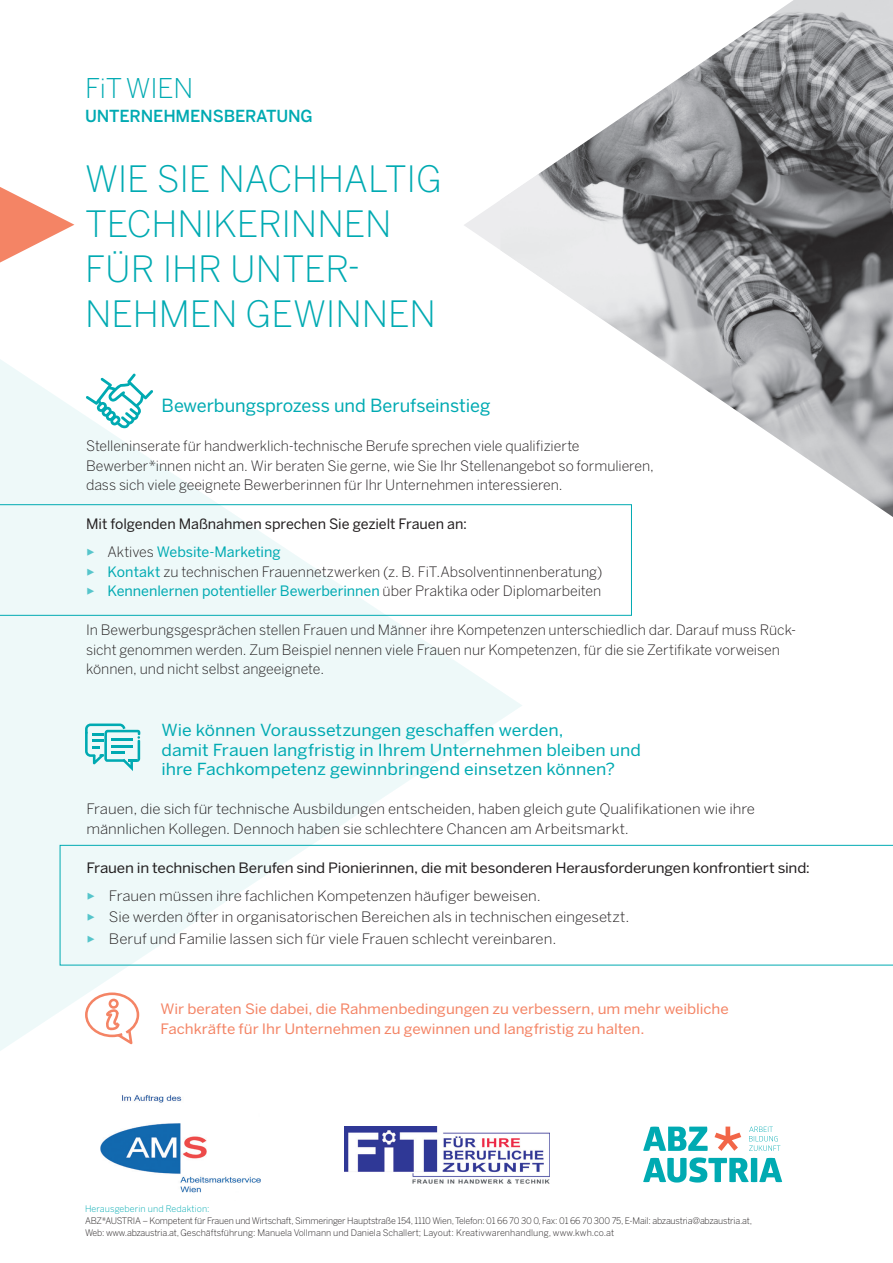
<style>
.page{position:relative;width:893px;height:1263px;background:#fff}
.page>*{position:absolute;margin:0;border:0;box-sizing:border-box;transform-origin:0 0}
.t1{font:300 36px/45px "Benton Sans";letter-spacing:-.005em;color:#00aab2}
.t2{font:300 27px "Benton Sans";letter-spacing:-.01em;color:#00aab2}
.t3{font:18px "Benton Sans";letter-spacing:-.005em;color:#00aab2}
.t4{font:16.5px/19.5px "Benton Sans";color:#00aab2;scale:1.06 1}
.t5{font:500 16.5px "Benton Sans";letter-spacing:-.01em;color:#00aab2}
.t6{font:300 14.25px/19.5px "Benton Sans";letter-spacing:-.005em;color:#231f20}
.t7{font:300 14.25px/19.5px "Benton Sans";letter-spacing:-.005em;color:#231f20;scale:1.06 1}
.t8{font:14.25px/19.5px "Benton Sans";letter-spacing:-.005em;color:#f48465;scale:1.06 1}
.t9{font:14.25px "Benton Sans";letter-spacing:-.005em;color:#00aab2}
.t10{font:14.25px "Benton Sans";letter-spacing:-.01em;color:#231f20;scale:1.06 1}
.t11{font:14.25px "Benton Sans";letter-spacing:-.01em;color:#231f20}
.t12{font:300 9px/12px "Benton Sans";letter-spacing:-.02em;color:#231f20}
.t13{font:300 9px "Benton Sans";letter-spacing:.01em;color:#00aab2}
.s1{color:#56c5cb}
.s2{font-weight:300;color:#231f20}
.s3{font-weight:400;color:#00aab2}
</style>
<div class="page">
<svg style="left:0;top:359px;width:523px;height:692px;fill:#eef9f9"></svg>
<svg style="left:0;top:504px;width:632px;height:111px"></svg>
<svg style="left:60px;top:845px;width:833px;height:120px"></svg>
<svg style="left:0;top:187px;width:74px;height:76px"></svg>
<svg style="left:86px;top:373px;width:67px;height:55px"></svg>
<svg style="left:85px;top:723px;width:55px;height:48px"></svg>
<svg style="left:85px;top:992px;width:54px;height:52px"></svg>
<svg style="left:463px;top:200px;width:38px;height:317px"></svg>
<img style="left:501px;top:0;width:392px;height:517px">
<img style="left:100px;top:1095px;width:160px;height:98px">
<img style="left:344px;top:1126px;width:205px;height:58px">
<svg style="left:643px;top:1126px;width:65px;height:25px"></svg>
<svg style="left:643px;top:1157px;width:139px;height:25px"></svg>
<svg style="left:749px;top:1126px;width:31px;height:25px"></svg>
<svg style="left:714px;top:1126px;width:27px;height:25px"></svg>
<h2 class="t2" style="left:85px;top:69px;width:110px">FiT WIEN</h2>
<p class="t5" style="left:85px;top:104px;width:229px">UNTERNEHMENSBERATUNG</p>
<h1 class="t1" style="left:85px;top:154px;width:358px">WIE SIE NACHHALTIG<br>TECHNIKERINNEN<br>FÜR IHR UNTER-<br>NEHMEN GEWINNEN</h1>
<p class="t3" style="left:162px;top:393px;width:330px">Bewerbungsprozess und Berufseinstieg</p>
<p class="t6" style="left:86px;top:435px;width:569px">Stelleninserate für handwerklich-technische Berufe sprechen viele qualifizierte<br>Bewerber*innen nicht an. Wir beraten Sie gerne, wie Sie Ihr Stellenangebot so formulieren, dass sich viele geeignete Bewerberinnen für Ihr Unternehmen interessieren.</p>
<p class="t11" style="left:86px;top:514px;width:382px">Mit folgenden Maßnahmen sprechen Sie gezielt Frauen an:</p>
<p class="t9" style="left:86px;top:542px;width:196px"><span class="s1">✓</span> <span class="s2">Aktives</span> Website-Marketing</p>
<p class="t6" style="left:86px;top:561px;width:518px"><span class="s1">✓</span> <span class="s3">Kontakt</span> zu technischen Frauennetzwerken (z. B. FiT.Absolventinnenberatung)</p>
<p class="t9" style="left:86px;top:581px;width:517px"><span class="s1">✓</span> Kennenlernen potentieller Bewerberinnen <span class="s2">über Praktika oder Diplomarbeiten</span></p>
<p class="t6" style="left:86px;top:619px;width:712px">In Bewerbungsgesprächen stellen Frauen und Männer ihre Kompetenzen unterschiedlich dar. Darauf muss Rück&shy;sicht genommen werden. Zum Beispiel nennen viele Frauen nur Kompetenzen, für die sie Zertifikate vorweisen können, und nicht selbst angeeignete.</p>
<p class="t4" style="left:162px;top:719px;width:454px">Wie können Voraussetzungen geschaffen werden,<br>damit Frauen langfristig in Ihrem Unternehmen bleiben und ihre Fachkompetenz gewinnbringend einsetzen können?</p>
<p class="t7" style="left:86px;top:798px;width:632px">Frauen, die sich für technische Ausbildungen entscheiden, haben gleich gute Qualifikationen wie ihre männlichen Kollegen. Dennoch haben sie schlechtere Chancen am Arbeitsmarkt.</p>
<p class="t10" style="left:86px;top:857px;width:684px">Frauen in technischen Berufen sind Pionierinnen, die mit besonderen Herausforderungen konfrontiert sind:</p>
<p class="t7" style="left:86px;top:885px;width:430px"><span class="s1">✓</span> Frauen müssen ihre fachlichen Kompetenzen häufiger beweisen.</p>
<p class="t7" style="left:86px;top:907px;width:514px"><span class="s1">✓</span> Sie werden öfter in organisatorischen Bereichen als in technischen eingesetzt.</p>
<p class="t7" style="left:86px;top:928px;width:445px"><span class="s1">✓</span> Beruf und Familie lassen sich für viele Frauen schlecht vereinbaren.</p>
<p class="t8" style="left:160px;top:998px;width:538px">Wir beraten Sie dabei, die Rahmenbedingungen zu verbessern, um mehr weibliche<br>Fachkräfte für Ihr Unternehmen zu gewinnen und langfristig zu halten.</p>
<p class="t13" style="left:85px;top:1202px;width:126px">Herausgeberin und Redaktion:</p>
<p class="t12" style="left:85px;top:1214px;width:669px">ABZ*AUSTRIA – Kompetent für Frauen und Wirtschaft, Simmeringer Hauptstraße 154, 1110 Wien, Telefon: 01 66 70 30 0, Fax: 01 66 70 300 75, E-Mail: abzaustria@abzaustria.at,<br>Web: www.abzaustria.at, Geschäftsführung: Manuela Vollmann und Daniela Schallert; Layout: Kreativwarenhandlung, www.kwh.co.at</p>
</div>
